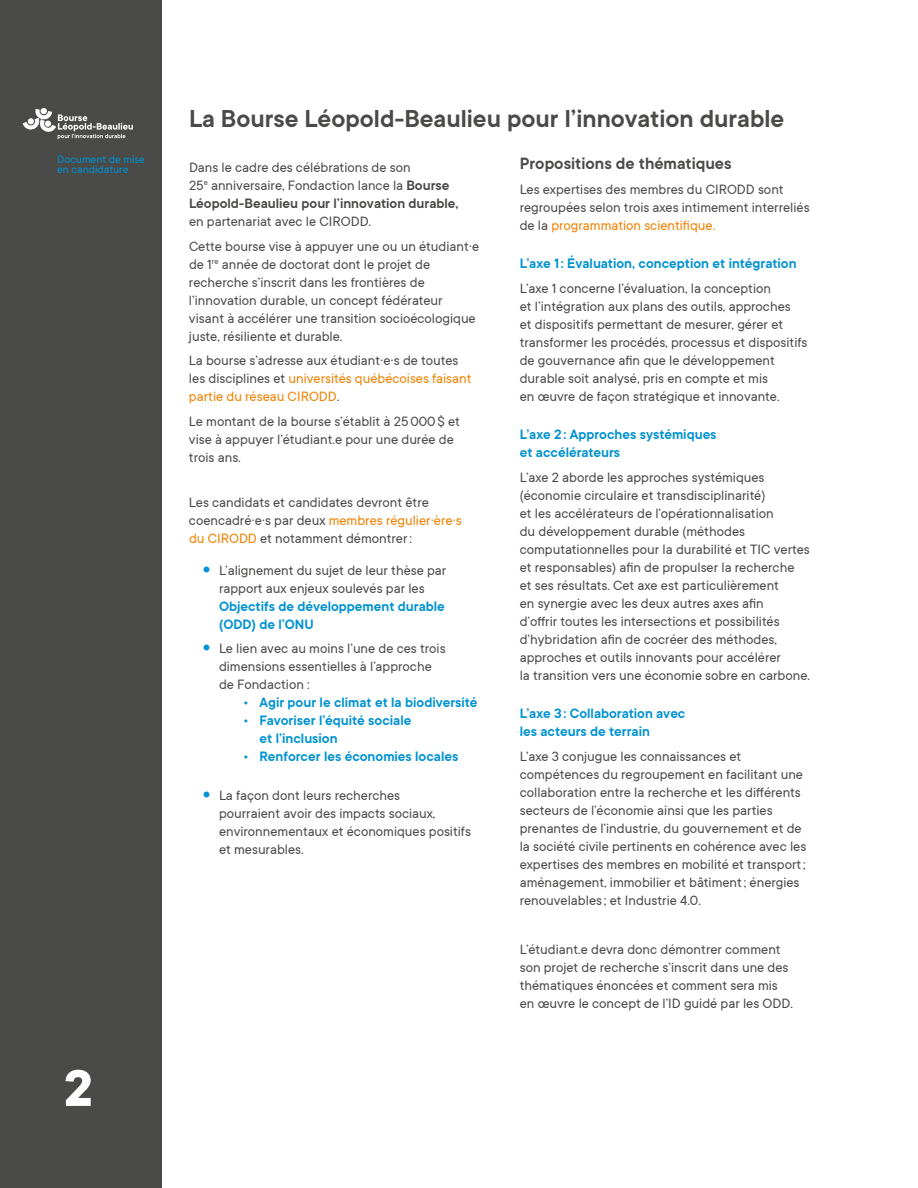
<style>
.page{position:relative;width:918px;height:1188px;background:#fff}
.page>*{position:absolute;margin:0;border:0;box-sizing:border-box;transform-origin:0 0}
.t1{font:700 57px "TT Commons";color:#fff}
.t2{font:600 27px "TT Commons";color:#4a4a49}
.t3{font:600 18px "TT Commons";color:#4a4a49}
.t4{font:15px/18px "TT Commons";color:#4a4a49}
.t5{font:600 15px/18px "TT Commons";color:#0092d2}
.t6{font:12px/10.5px "TT Commons";color:#0092d2}
.s1{font-weight:600}
.s2{color:#f08100}
</style>
<div class="page">
<div style="left:0;top:0;width:162px;height:1188px;background:#4a4a49"></div>
<svg style="left:23px;top:109px;width:110px;height:30px"></svg>
<p class="t6" style="left:57px;top:154px;width:89px">Document de mise en candidature</p>
<h1 class="t1" style="left:64px;top:1057px;width:30px">2</h1>
<h2 class="t2" style="left:189px;top:104px;width:597px">La Bourse Léopold‑Beaulieu pour l’innovation durable</h2>
<p class="t4" style="left:189px;top:158px;width:271px">Dans le cadre des célébrations de son<br>25<sup>e</sup> anniversaire, Fondaction lance la <span class="s1">Bourse<br>Léopold-Beaulieu pour l’innovation durable,</span></p>
<p class="t4" style="left:189px;top:209px;width:292px;line-height:24.8px">en partenariat avec le CIRODD.<br>Cette bourse vise à appuyer une ou un étudiant·e</p>
<p class="t4" style="left:189px;top:255px;width:288px">de 1<sup>re</sup> année de doctorat dont le projet de recherche s’inscrit dans les frontières de l’innovation durable, un concept fédérateur visant à accélérer une transition socioécologique juste, résiliente et durable.</p>
<p class="t4" style="left:189px;top:352px;width:284px">La bourse s’adresse aux étudiant·e·s de toutes les disciplines et <span class="s2">universités québécoises faisant partie du réseau CIRODD</span>.</p>
<p class="t4" style="left:189px;top:413px;width:273px">Le montant de la bourse s’établit à 25000$ et vise à appuyer l’étudiant.e pour une durée de trois ans.</p>
<p class="t4" style="left:189px;top:494px;width:274px">Les candidats et candidates devront être coencadré·e·s par deux <span class="s2">membres régulier·ère·s du CIRODD</span> et notamment démontrer:</p>
<p class="t4" style="left:219px;top:561px;width:229px">L’alignement du sujet de leur thèse par rapport aux enjeux soulevés par les</p>
<p class="t5" style="left:219px;top:597px;width:227px">Objectifs de développement durable (ODD) de l’ONU</p>
<p class="t4" style="left:219px;top:640px;width:228px">Le lien avec au moins l’une de ces trois dimensions essentielles à l’approche de Fondaction :</p>
<p class="t5" style="left:243px;top:694px;width:236px">• Agir pour le climat et la biodiversité</p>
<p class="t5" style="left:260px;top:712px;width:153px;text-indent:-16px">• Favoriser l’équité sociale et l’inclusion</p>
<p class="t5" style="left:243px;top:748px;width:217px">• Renforcer les économies locales</p>
<p class="t4" style="left:219px;top:786px;width:253px">La façon dont leurs recherches<br>pourraient avoir des impacts sociaux, environnementaux et économiques positifs et mesurables.</p>
<p class="t3" style="left:520px;top:153px;width:213px">Propositions de thématiques</p>
<p class="t4" style="left:520px;top:180px;width:291px">Les expertises des membres du CIRODD sont regroupées selon trois axes intimement interreliés de la <span class="s2">programmation scientifique.</span></p>
<p class="t5" style="left:520px;top:254px;width:278px">L’axe 1: Évaluation, conception et intégration</p>
<p class="t4" style="left:520px;top:279px;width:289px">L’axe 1 concerne l’évaluation, la conception<br>et l’intégration aux plans des outils, approches<br>et dispositifs permettant de mesurer, gérer et transformer les procédés, processus et dispositifs de gouvernance afin que le développement durable soit analysé, pris en compte et mis<br>en œuvre de façon stratégique et innovante.</p>
<p class="t5" style="left:520px;top:425px;width:198px">L’axe 2: Approches systémiques et accélérateurs</p>
<p class="t4" style="left:520px;top:468px;width:292px">L’axe 2 aborde les approches systémiques (économie circulaire et transdisciplinarité)<br>et les accélérateurs de l’opérationnalisation<br>du développement durable (méthodes computationnelles pour la durabilité et TIC vertes et responsables) afin de propulser la recherche et ses résultats. Cet axe est particulièrement<br>en synergie avec les deux autres axes afin<br>d’offrir toutes les intersections et possibilités d’hybridation afin de cocréer des méthodes, approches et outils innovants pour accélérer<br>la transition vers une économie sobre en carbone.</p>
<p class="t5" style="left:520px;top:704px;width:167px">L’axe 3: Collaboration avec les acteurs de terrain</p>
<p class="t4" style="left:520px;top:747px;width:288px">L’axe 3 conjugue les connaissances et compétences du regroupement en facilitant une collaboration entre la recherche et les différents secteurs de l’économie ainsi que les parties prenantes de l’industrie, du gouvernement et de la société civile pertinents en cohérence avec les expertises des membres en mobilité et transport; aménagement, immobilier et bâtiment; énergies renouvelables; et Industrie 4.0.</p>
<p class="t4" style="left:520px;top:941px;width:275px">L’étudiant.e devra donc démontrer comment son projet de recherche s’inscrit dans une des thématiques énoncées et comment sera mis en œuvre le concept de l’ID guidé par les ODD.</p>
</div>
